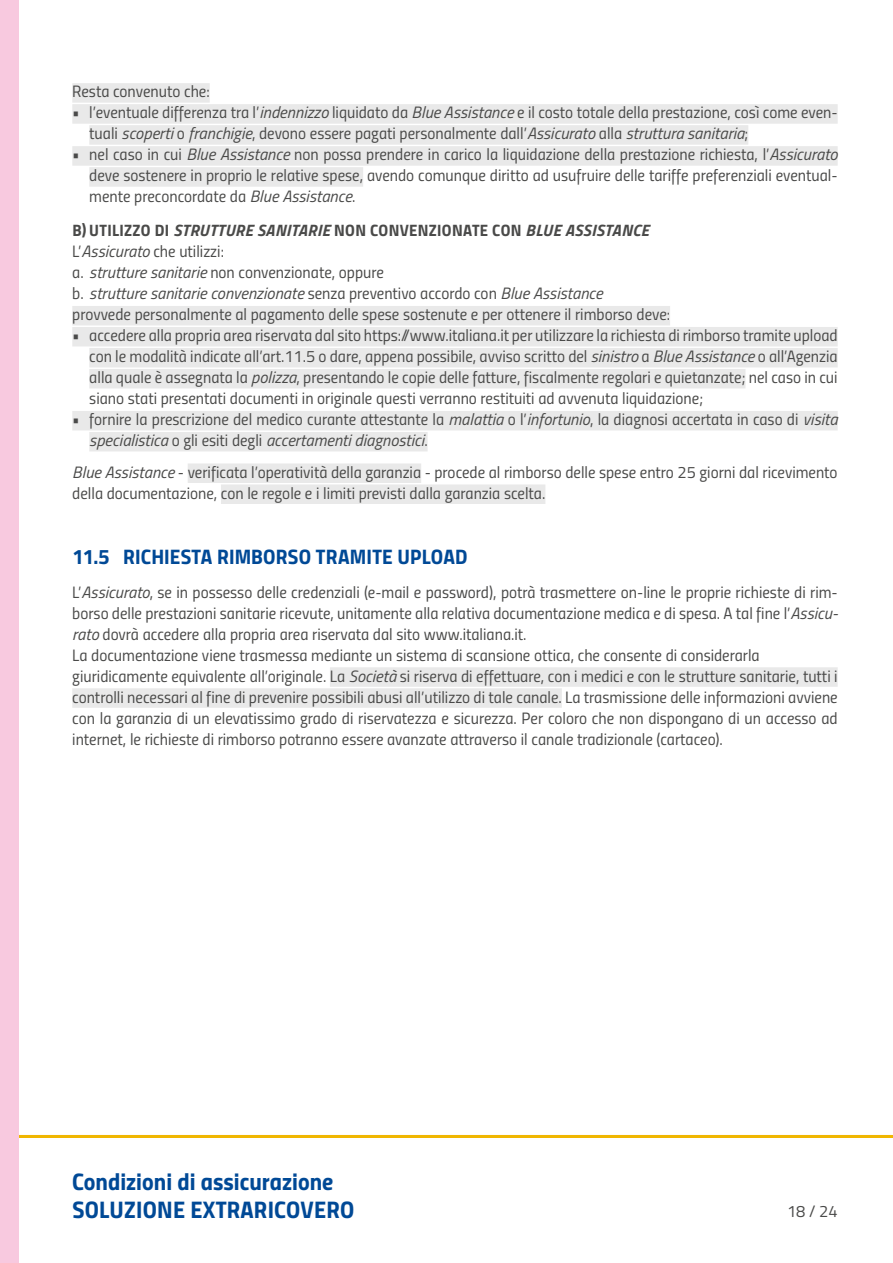
<style>
.page{position:relative;width:893px;height:1263px;background:#fff}
.page>*{position:absolute;margin:0;border:0;box-sizing:border-box;transform-origin:0 0}
.t1{font:24px/28.5px "Titillium Bold Upright";color:#004996}
.t2{font:21px "Titillium Bold Upright";letter-spacing:.005em;color:#004996}
.t3{font:16.5px/21px "Titillium Regular Upright";color:#4a4a49}
.t4{font:italic 16.5px "Titillium";color:#4a4a49}
.t5{font:italic 700 16.5px "Titillium";letter-spacing:.02em;color:#4a4a49}
.s1{font-family:"Titillium";font-style:italic}
.s2{font-family:"Titillium Bold Upright";font-weight:400;font-style:normal}
.s3{font-family:"Titillium Regular Upright";font-style:normal}
</style>
<div class="page">
<hr style="left:0;top:1135px;width:893px;height:3px;background:#f0b600">
<div style="left:0;top:0;width:19px;height:1263px;background:#f8c9df"></div>
<div style="left:72px;top:83px;width:138px;height:20px;background:#e9e9e9"></div>
<div style="left:72px;top:104px;width:766px;height:20px;background:#e9e9e9"></div>
<div style="left:89px;top:125px;width:659px;height:20px;background:#e9e9e9"></div>
<div style="left:72px;top:146px;width:766px;height:20px;background:#e9e9e9"></div>
<div style="left:89px;top:167px;width:274px;height:20px;background:#e9e9e9"></div>
<div style="left:72px;top:306px;width:598px;height:19px;background:#e9e9e9"></div>
<div style="left:72px;top:327px;width:766px;height:19px;background:#e9e9e9"></div>
<div style="left:89px;top:348px;width:749px;height:19px;background:#e9e9e9"></div>
<div style="left:89px;top:369px;width:656px;height:19px;background:#e9e9e9"></div>
<div style="left:72px;top:411px;width:766px;height:19px;background:#e9e9e9"></div>
<div style="left:89px;top:432px;width:339px;height:19px;background:#e9e9e9"></div>
<div style="left:188px;top:463px;width:233px;height:20px;background:#e9e9e9"></div>
<div style="left:221px;top:484px;width:324px;height:20px;background:#e9e9e9"></div>
<div style="left:330px;top:667px;width:508px;height:20px;background:#e9e9e9"></div>
<div style="left:72px;top:688px;width:490px;height:20px;background:#e9e9e9"></div>
<p class="t3" style="left:72px;top:80px;width:139px">Resta convenuto che:</p>
<p class="t3" style="left:89px;top:101px;width:750px;text-indent:-17px">• l’eventuale differenza tra l’<span class="s1">indennizzo</span> liquidato da <span class="s1">Blue Assistance</span> e il costo totale della prestazione, così come even&shy;tuali <span class="s1">scoperti</span> o <span class="s1">franchigie</span>, devono essere pagati personalmente dall’<span class="s1">Assicurato</span> alla <span class="s1">struttura sanitaria</span>;</p>
<p class="t3" style="left:89px;top:143px;width:750px;text-align:justify;text-indent:-17px">• nel caso in cui <span class="s1">Blue Assistance</span> non possa prendere in carico la liquidazione della prestazione richiesta, l’<span class="s1">Assicurato </span>deve sostenere in proprio le relative spese, avendo comunque diritto ad usufruire delle tariffe preferenziali eventual&shy;mente preconcordate da <span class="s1">Blue Assistance</span>.</p>
<p class="t5" style="left:72px;top:218px;width:578px"><span class="s2">B) UTILIZZO DI</span> STRUTTURE SANITARIE <span class="s2">NON CONVENZIONATE CON</span> BLUE ASSISTANCE</p>
<p class="t3" style="left:72px;top:240px;width:313px">L’<span class="s1">Assicurato</span> che utilizzi:<br>a. <span class="s1">strutture sanitarie</span> non convenzionate, oppure</p>
<p class="t4" style="left:72px;top:281px;width:532px"><span class="s3">b.</span> strutture sanitarie convenzionate <span class="s3">senza preventivo accordo con</span> Blue Assistance</p>
<p class="t3" style="left:72px;top:303px;width:599px">provvede personalmente al pagamento delle spese sostenute e per ottenere il rimborso deve:</p>
<p class="t3" style="left:89px;top:324px;width:750px;text-align:justify;text-indent:-17px">• accedere alla propria area riservata dal sito https://www.italiana.it per utilizzare la richiesta di rimborso tramite upload con le modalità indicate all’art.11.5 o dare, appena possibile, avviso scritto del <span class="s1">sinistro</span> a <span class="s1">Blue Assistance</span> o all’Agenzia alla quale è assegnata la <span class="s1">polizza</span>, presentando le copie delle fatture, fiscalmente regolari e quietanzate; nel caso in cui siano stati presentati documenti in originale questi verranno restituiti ad avvenuta liquidazione;</p>
<p class="t3" style="left:72px;top:408px;width:767px">• fornire la prescrizione del medico curante attestante la <span class="s1">malattia</span> o l’<span class="s1">infortunio</span>, la diagnosi accertata in caso di <span class="s1">visita</span></p>
<p class="t4" style="left:89px;top:428px;width:340px">specialistica <span class="s3">o gli esiti degli</span> accertamenti diagnostici<span class="s3">.</span></p>
<p class="t3" style="left:72px;top:461px;width:767px"><span class="s1">Blue Assistance</span> - verificata l’operatività della garanzia - procede al rimborso delle spese entro 25 giorni dal ricevimento della documentazione, con le regole e i limiti previsti dalla garanzia scelta.</p>
<p class="t2" style="left:72px;top:540px;width:397px">11.5 RICHIESTA RIMBORSO TRAMITE UPLOAD</p>
<p class="t3" style="left:72px;top:580px;width:767px">L’<span class="s1">Assicurato</span>, se in possesso delle credenziali (e-mail e password), potrà trasmettere on-line le proprie richieste di rim&shy;borso delle prestazioni sanitarie ricevute, unitamente alla relativa documentazione medica e di spesa. A tal fine l’<span class="s1">Assicu&shy;rato</span> dovrà accedere alla propria area riservata dal sito www.italiana.it.<br>La documentazione viene trasmessa mediante un sistema di scansione ottica, che consente di considerarla giuridicamente equivalente all’originale. La <span class="s1">Società</span> si riserva di effettuare, con i medici e con le strutture sanitarie, tutti i controlli necessari al fine di prevenire possibili abusi all’utilizzo di tale canale. La trasmissione delle informazioni avviene con la garanzia di un elevatissimo grado di riservatezza e sicurezza. Per coloro che non dispongano di un accesso ad internet, le richieste di rimborso potranno essere avanzate attraverso il canale tradizionale (cartaceo).</p>
<h1 class="t1" style="left:72px;top:1165px;width:284px">Condizioni di assicurazione<br>SOLUZIONE EXTRARICOVERO</h1>
<p class="t3" style="left:787px;top:1200px;width:52px">18 / 24</p>
</div>
